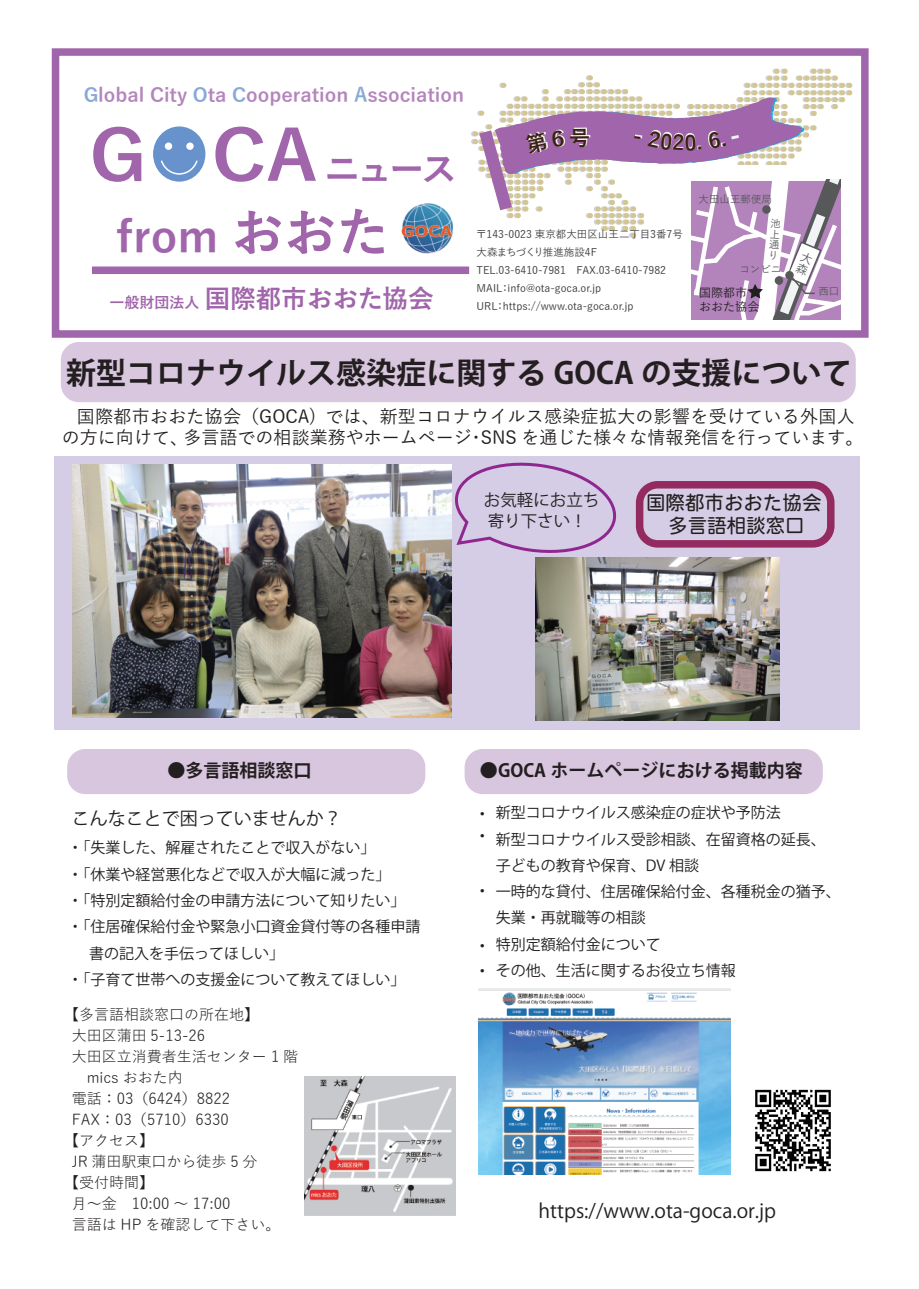
<style>
.page{position:relative;width:919px;height:1289px;background:#fff}
.page>*{position:absolute;margin:0;border:0;box-sizing:border-box;transform-origin:0 0}
.t1{font:700 45px "Yu Gothic";color:#a065aa}
.t2{font:700 36px "Yu Gothic";color:#a065aa}
.t3{font:700 30px "Koz Go Pr 6 N";color:#231f20}
.t4{font:700 25.5px "Yu Gothic";color:#a065aa}
.t5{font:700 19.5px "Yu Gothic";color:#a065aa}
.t6{font:19.5px "Koz Go Pr 6 N";color:#231f20}
.t7{font:19.5px/22.5px "Heisei Maru Go Std W4";color:#231f20;text-align:center}
.t8{font:500 18px/21px "Yu Gothic";color:#231f20;text-align:center}
.t9{font:700 18px "Koz Go Pr 6 N";color:#231f20}
.t10{font:18px "Koz Go Pr 6 N";color:#231f20}
.t11{font:16.5px/21px "Koz Go Pr 6 N";color:#231f20}
.t12{font:15px/26.2px "Koz Go Pr 6 N";color:#231f20}
.t13{font:15px "Yu Gothic";color:#231f20}
.t14{font:500 12px "Yu Gothic";color:#231f20}
.t15{font:500 10.5px/18px "Yu Gothic";color:#3e3e3f}
.t16{font:500 10.5px/10.5px "Yu Gothic";color:#57585a;text-align:justify}
.s1{color:#6892cc}
.s2{font-size:68.55px}
.s3{font-size:52.5px}
.s4{font-size:15px}
.s5{font-size:16.5px}
</style>
<div class="page">
<div style="left:464px;top:749px;width:358px;height:45px;background:#d8c5de;border-radius:18px"></div>
<div style="left:67px;top:749px;width:358px;height:45px;background:#d8c5de;border-radius:18px"></div>
<img style="left:755px;top:1089px;width:76px;height:83px">
<img style="left:478px;top:988px;width:252px;height:186px">
<div style="left:61px;top:342px;width:794px;height:60px;background:#d9c6df;border-radius:18px"></div>
<img style="left:304px;top:1076px;width:151px;height:139px">
<div style="left:52px;top:48px;width:816px;height:290px;background:#fff;border:8px solid #a065aa"></div>
<div style="left:92px;top:266px;width:377px;height:8px;background:#a065aa"></div>
<div style="left:153px;top:126px;width:52px;height:56px;background:#6892cc;border-radius:50%"></div>
<svg style="left:159px;top:160px;width:40px;height:15px"></svg>
<div style="left:165px;top:142px;width:7px;height:8px;background:#fff;border-radius:50%"></div>
<div style="left:186px;top:142px;width:8px;height:8px;background:#fff;border-radius:50%"></div>
<img style="left:401px;top:203px;width:52px;height:51px">
<div style="left:54px;top:456px;width:805px;height:274px;background:#d5cde5"></div>
<svg style="left:455px;top:462px;width:162px;height:91px"></svg>
<img style="left:72px;top:464px;width:379px;height:253px">
<img style="left:535px;top:557px;width:244px;height:163px">
<div style="left:635px;top:481px;width:199px;height:66px;border:8px solid #932b60;border-radius:18px"></div>
<svg style="left:471px;top:48px;width:381px;height:271px"></svg>
<h3 class="t5" style="left:83px;top:84px;width:382px"><span class="s1">G</span>lobal City <span class="s1">O</span>ta <span class="s1">C</span>ooperation <span class="s1">A</span>ssociation</h3>
<h2 class="t2" style="left:89px;top:148px;width:369px"><span class="s2">G CA</span> ニュース</h2>
<p class="t16" style="left:698px;top:192px;width:75px">大田山王郵便局</p>
<h1 class="t1" style="left:116px;top:211px;width:274px">from <span class="s3">おおた</span></h1>
<p class="t16" style="left:770px;top:217px;width:7px;rotate:4deg">池上通り</p>
<p class="t15" style="left:476px;top:223px;width:208px">〒143-0023 東京都大田区山王二丁目3番7号大森まちづくり推進施設4F<br>TEL.03-6410-7981　FAX.03-6410-7982　<br>MAIL：info@ota-goca.or.jp<br>URL：https://www.ota-goca.or.jp</p>
<p class="t16" style="left:739px;top:263px;width:44px">コンビニ</p>
<p class="t14" style="left:699px;top:282px;width:49px">国際都市</p>
<p class="t16" style="left:818px;top:284px;width:22px">西口</p>
<p class="t14" style="left:699px;top:295px;width:61px">おおた協会</p>
<h3 class="t4" style="left:109px;top:284px;width:325px"><span class="s4">一般財団法人</span>国際都市おおた協会</h3>
<h3 class="t3" style="left:66px;top:356px;width:787px">新型コロナウイルス感染症に関する GOCA の支援について</h3>
<p class="t8" style="left:62px;top:403px;width:803px">国際都市おおた協会（GOCA) では、新型コロナウイルス感染症拡大の影響を受けている外国人<br>の方に向けて、多言語での相談業務やホームページ・SNS を通じた様々な情報発信を行っています。</p>
<p class="t11" style="left:484px;top:490px;width:117px">お気軽にお立ち寄り下さい！</p>
<h3 class="t7" style="left:646px;top:491px;width:177px">国際都市おおた協会多言語相談窓口</h3>
<p class="t9" style="left:167px;top:760px;width:145px">●多言語相談窓口</p>
<p class="t9" style="left:480px;top:760px;width:324px">●GOCA ホームページにおける掲載内容</p>
<p class="t10" style="left:72px;top:807px;width:271px">こんなことで困っていませんか？</p>
<p class="t12" style="left:68px;top:835px;width:309px">・「失業した、解雇されたことで収入がない」</p>
<p class="t12" style="left:68px;top:861px;width:324px">・「休業や経営悪化などで収入が大幅に減った」</p>
<p class="t12" style="left:68px;top:887px;width:339px">・「特別定額給付金の申請方法について知りたい」</p>
<p class="t12" style="left:68px;top:914px;width:354px">・「住居確保給付金や緊急小口資金貸付等の各種申請</p>
<p class="t12" style="left:89px;top:940px;width:196px">書の記入を手伝ってほしい」</p>
<p class="t12" style="left:68px;top:966px;width:347px">・「子育て世帯への支援金について教えてほしい」　</p>
<p class="t13" style="left:64px;top:1000px;width:196px">【多言語相談窓口の所在地】</p>
<p class="t13" style="left:72px;top:1021px;width:135px">大田区蒲田 5-13-26</p>
<p class="t13" style="left:72px;top:1042px;width:228px">大田区立消費者生活センター 1 階</p>
<p class="t13" style="left:72px;top:1063px;width:112px">　mics おおた内</p>
<p class="t13" style="left:72px;top:1084px;width:160px">電話：03（6424）8822</p>
<p class="t13" style="left:72px;top:1105px;width:158px">FAX：03（5710）6330</p>
<p class="t13" style="left:64px;top:1126px;width:91px">【アクセス】</p>
<p class="t13" style="left:72px;top:1147px;width:187px">JR 蒲田駅東口から徒歩 5 分</p>
<p class="t13" style="left:64px;top:1168px;width:91px">【受付時間】</p>
<p class="t13" style="left:72px;top:1189px;width:160px">月～金　10:00 ～ 17:00</p>
<p class="t13" style="left:72px;top:1210px;width:210px">言語は HP を確認して下さい。</p>
<p class="t12" style="left:474px;top:800px;width:308px"><span class="s5">・</span>新型コロナウイルス感染症の症状や予防法</p>
<p class="t11" style="left:474px;top:825px;width:18px">・</p>
<p class="t12" style="left:495px;top:826px;width:332px">新型コロナウイルス受診相談、在留資格の延長、子どもの教育や保育、DV 相談</p>
<p class="t12" style="left:495px;top:905px;width:166px">失業・再就職等の相談特別定額給付金について</p>
<p class="t12" style="left:474px;top:878px;width:368px"><span class="s5">・</span>一時的な貸付、住居確保給付金、各種税金の猶予、</p>
<p class="t11" style="left:474px;top:935px;width:18px">・</p>
<p class="t12" style="left:474px;top:957px;width:263px"><span class="s5">・</span>その他、生活に関するお役立ち情報</p>
<h3 class="t6" style="left:538px;top:1200px;width:239px">https://www.ota-goca.or.jp</h3>
</div>
